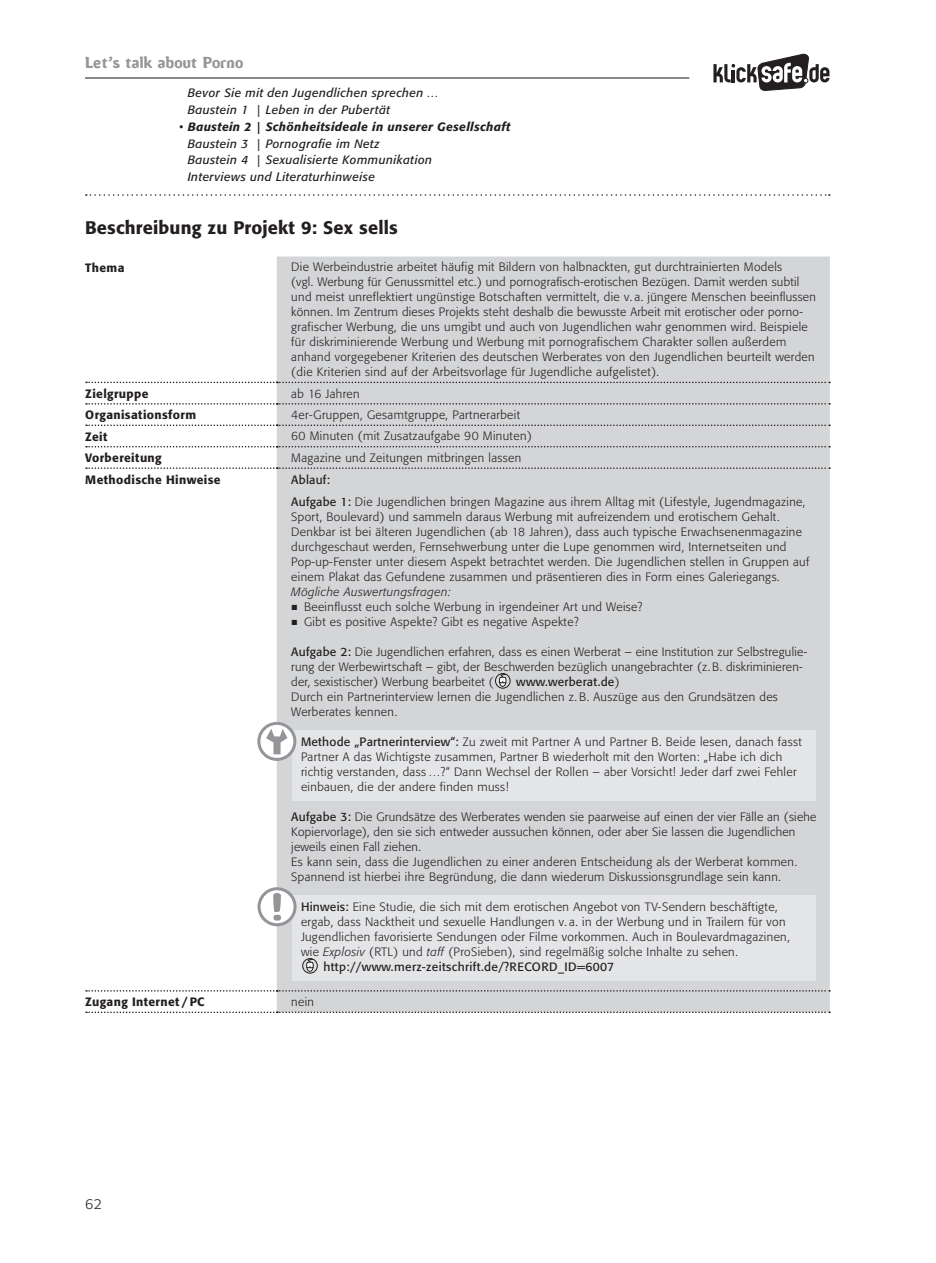
<style>
.page{position:relative;width:936px;height:1263px;background:#fff}
.page>*{position:absolute;margin:0;border:0;box-sizing:border-box;transform-origin:0 0}
.t1{font:500 18px "Formata BQ";letter-spacing:.01em;color:#231f20}
.t2{font:15px "Amoebia Drop";letter-spacing:.02em;color:#939598}
.t3{font:300 14.25px "Formata BQ";color:#231f20}
.t4{font:300 12px/15px "Formata BQ";letter-spacing:.03em;color:#231f20}
.t5{font:italic 12px/16.8px "Formata BQ";letter-spacing:.03em;color:#231f20}
.t6{font:500 12px "Formata BQ";letter-spacing:.03em;color:#231f20}
.t7{font:12px "Formata BQ";letter-spacing:.03em;color:#231f20}
.t8{font:italic 300 12px "Formata BQ";letter-spacing:.03em;color:#231f20}
.s1{font-weight:500}
.s2{font-weight:400}
.s3{font-style:italic}
</style>
<div class="page">
<svg style="left:713px;top:53px;width:116px;height:38px"></svg>
<hr style="left:85px;top:77px;width:604px;height:2px;background:#231f20">
<svg style="left:86px;top:194px;width:743px;height:2px"></svg>
<div style="left:277px;top:257px;width:552px;height:754px;background:#d4d5d7"></div>
<svg style="left:86px;top:382px;width:744px;height:1px"></svg>
<svg style="left:86px;top:403px;width:744px;height:2px"></svg>
<svg style="left:86px;top:424px;width:744px;height:2px"></svg>
<svg style="left:86px;top:446px;width:744px;height:1px"></svg>
<svg style="left:86px;top:467px;width:744px;height:2px"></svg>
<svg style="left:86px;top:990px;width:744px;height:2px"></svg>
<svg style="left:86px;top:1011px;width:744px;height:2px"></svg>
<svg style="left:494px;top:673px;width:17px;height:16px"></svg>
<div style="left:292px;top:895px;width:523px;height:86px;background:#e4e5e7"></div>
<svg style="left:302px;top:958px;width:16px;height:16px"></svg>
<svg style="left:257px;top:886px;width:41px;height:42px"></svg>
<div style="left:292px;top:730px;width:523px;height:70px;background:#e4e5e7"></div>
<svg style="left:257px;top:720px;width:41px;height:42px"></svg>
<svg style="left:292px;top:605px;width:5px;height:5px"></svg>
<svg style="left:292px;top:620px;width:5px;height:5px"></svg>
<p class="t2" style="left:85px;top:55px;width:160px">Let’s talk about Porno</p>
<p class="t5" style="left:188px;top:85px;width:251px">Bevor Sie mit den Jugendlichen sprechen …<br>Baustein 1 | Leben in der Pubertät</p>
<p class="t5" style="left:188px;top:118px;width:324px;text-indent:-9px">• <span class="s1">Baustein 2 | Schönheitsideale in unserer Gesellschaft </span>Baustein 3 | Pornografie im Netz<br>Baustein 4 | Sexualisierte Kommunikation<br>Interviews und Literaturhinweise</p>
<p class="t1" style="left:85px;top:217px;width:314px">Beschreibung zu Projekt 9: Sex sells</p>
<p class="t6" style="left:85px;top:260px;width:41px">Thema</p>
<p class="t4" style="left:291px;top:260px;width:526px">Die Werbeindustrie arbeitet häufig mit Bildern von halbnackten, gut durchtrainierten Models<br>(vgl. Werbung für Genussmittel etc.) und pornografisch-erotischen Bezügen. Damit werden subtil und meist unreflektiert ungünstige Botschaften vermittelt, die v. a. jüngere Menschen beeinflussen können. Im Zentrum dieses Projekts steht deshalb die bewusste Arbeit mit erotischer oder porno&shy;grafischer Werbung, die uns umgibt und auch von Jugendlichen wahr genommen wird. Beispiele für diskriminierende Werbung und Werbung mit pornografischem Charakter sollen außerdem anhand vorgegebener Kriterien des deutschen Werberates von den Jugendlichen beurteilt werden (die Kriterien sind auf der Arbeitsvorlage für Jugendliche aufgelistet).</p>
<p class="t6" style="left:85px;top:386px;width:65px">Zielgruppe</p>
<p class="t4" style="left:291px;top:386px;width:70px">ab 16 Jahren</p>
<p class="t6" style="left:85px;top:408px;width:112px">Organisationsform</p>
<p class="t4" style="left:291px;top:407px;width:230px">4er-Gruppen, Gesamtgruppe, Partnerarbeit</p>
<p class="t6" style="left:85px;top:429px;width:24px">Zeit</p>
<p class="t4" style="left:291px;top:429px;width:242px">60 Minuten (mit Zusatzaufgabe 90 Minuten)</p>
<p class="t6" style="left:85px;top:451px;width:78px">Vorbereitung</p>
<p class="t4" style="left:291px;top:450px;width:231px">Magazine und Zeitungen mitbringen lassen</p>
<p class="t6" style="left:85px;top:472px;width:137px">Methodische Hinweise</p>
<p class="t4" style="left:291px;top:468px;width:515px;line-height:22.5px"><span class="s2">Ablauf:<br>Aufgabe 1:</span> Die Jugendlichen bringen Magazine aus ihrem Alltag mit (Lifestyle, Jugendmagazine,</p>
<p class="t4" style="left:291px;top:510px;width:489px">Sport, Boulevard) und sammeln daraus Werbung mit aufreizendem und erotischem Gehalt.</p>
<p class="t4" style="left:291px;top:525px;width:512px">Denkbar ist bei älteren Jugendlichen (ab 18 Jahren), dass auch typische Erwachsenenmagazine</p>
<p class="t4" style="left:291px;top:540px;width:496px">durchgeschaut werden, Fernsehwerbung unter die Lupe genommen wird, Internetseiten und</p>
<p class="t4" style="left:291px;top:555px;width:519px">Pop-up-Fenster unter diesem Aspekt betrachtet werden. Die Jugendlichen stellen in Gruppen auf</p>
<p class="t4" style="left:291px;top:570px;width:490px">einem Plakat das Gefundene zusammen und präsentieren dies in Form eines Galeriegangs.</p>
<p class="t8" style="left:291px;top:585px;width:161px">Mögliche Auswertungsfragen:</p>
<p class="t4" style="left:304px;top:600px;width:340px">Beeinflusst euch solche Werbung in irgendeiner Art und Weise?</p>
<p class="t4" style="left:304px;top:615px;width:276px">Gibt es positive Aspekte? Gibt es negative Aspekte?</p>
<p class="t4" style="left:291px;top:645px;width:517px"><span class="s2">Aufgabe 2:</span> Die Jugendlichen erfahren, dass es einen Werberat – eine Institution zur Selbstregulie&shy;rung der Werbewirtschaft – gibt, der Beschwerden bezüglich unangebrachter (z. B. diskriminieren&shy;der, sexistischer) Werbung bearbeitet (</p>
<p class="t4" style="left:291px;top:675px;width:488px;text-indent:225px"><span class="s2">www.werberat.de</span>)<br>Durch ein Partnerinterview lernen die Jugendlichen z. B. Auszüge aus den Grundsätzen des<br>Werberates kennen.</p>
<p class="t4" style="left:301px;top:734px;width:502px"><span class="s2">Methode „Partnerinterview“:</span> Zu zweit mit Partner A und Partner B. Beide lesen, danach fasst Partner A das Wichtigste zusammen, Partner B wiederholt mit den Worten: „Habe ich dich richtig verstanden, dass …?“ Dann Wechsel der Rollen – aber Vorsicht! Jeder darf zwei Fehler einbauen, die der andere finden muss!</p>
<p class="t4" style="left:291px;top:810px;width:526px"><span class="s2">Aufgabe 3:</span> Die Grundsätze des Werberates wenden sie paarweise auf einen der vier Fälle an (siehe Kopiervorlage), den sie sich entweder aussuchen können, oder aber Sie lassen die Jugendlichen jeweils einen Fall ziehen.<br>Es kann sein, dass die Jugendlichen zu einer anderen Entscheidung als der Werberat kommen.<br>Spannend ist hierbei ihre Begründung, die dann wiederum Diskussionsgrundlage sein kann.</p>
<p class="t4" style="left:301px;top:899px;width:478px"><span class="s2">Hinweis:</span> Eine Studie, die sich mit dem erotischen Angebot von TV-Sendern beschäftigte,</p>
<p class="t4" style="left:301px;top:914px;width:486px">ergab, dass Nacktheit und sexuelle Handlungen v. a. in der Werbung und in Trailern für von</p>
<p class="t4" style="left:301px;top:929px;width:490px">Jugendlichen favorisierte Sendungen oder Filme vorkommen. Auch in Boulevardmagazinen,</p>
<p class="t4" style="left:301px;top:944px;width:438px">wie <span class="s3">Explosiv</span> (RTL) und <span class="s3">taff</span> (ProSieben), sind regelmäßig solche Inhalte zu sehen.</p>
<p class="t7" style="left:323px;top:959px;width:292px">http://www.merz-zeitschrift.de/?RECORD_ID=6007</p>
<p class="t6" style="left:85px;top:995px;width:121px">Zugang Internet / PC</p>
<p class="t4" style="left:291px;top:994px;width:24px">nein</p>
<p class="t3" style="left:85px;top:1196px;width:19px">62</p>
</div>
